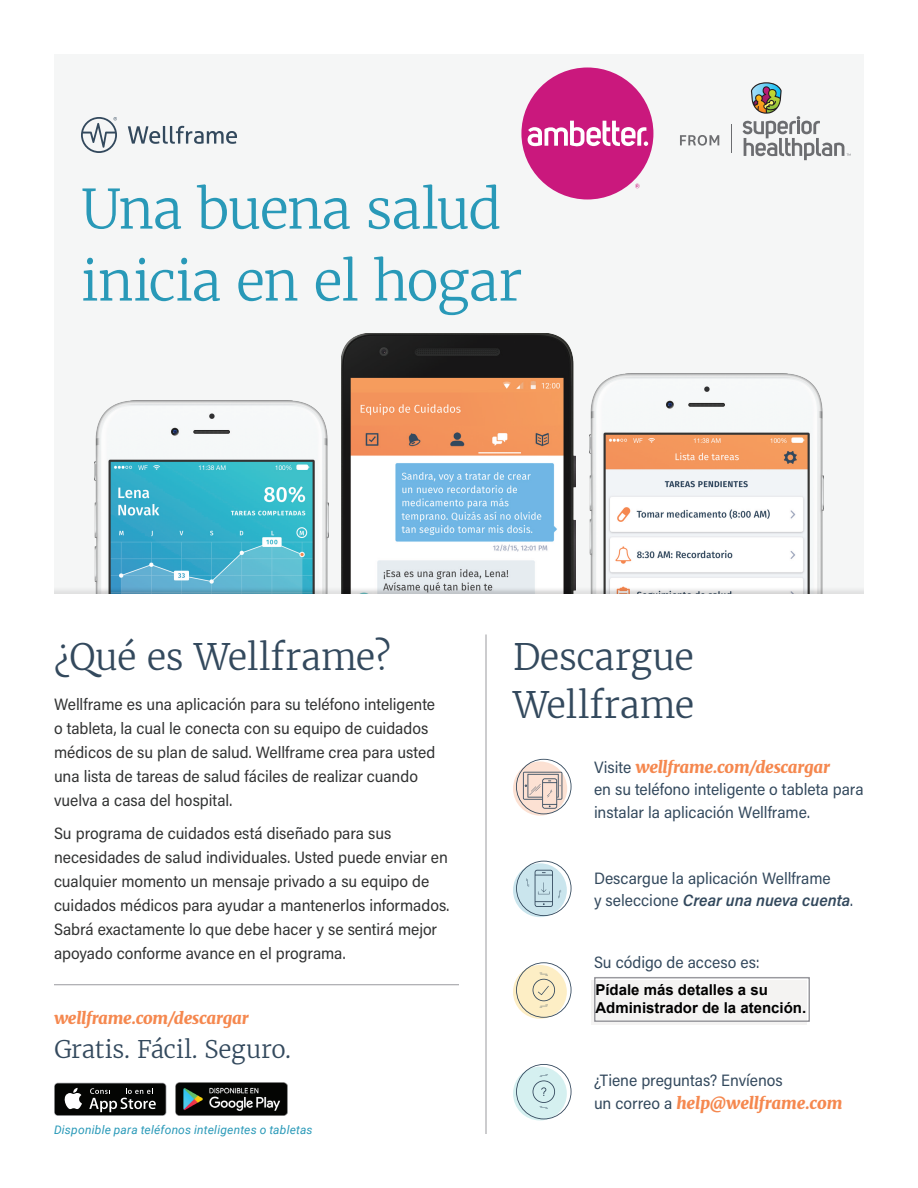
<style>
.page{position:relative;width:918px;height:1188px;background:#fff}
.page>*{position:absolute;margin:0;border:0;box-sizing:border-box;transform-origin:0 0}
.t1{font:300 54px/72px "Merriweather";letter-spacing:-.025em;color:#2999b8}
.t2{font:300 36px/48px "Merriweather";letter-spacing:-.005em;color:#33495d}
.t3{font:300 24px "Merriweather";letter-spacing:-.005em;color:#33495d}
.t4{font:16.5px/24px "Acumin Pro Semi Cond";letter-spacing:-.005em;color:#313232}
.t5{font:16.5px/22.5px "Acumin Pro Semi Cond";color:#33495d}
.t6{font:italic 900 16.5px "Merriweather";letter-spacing:-.015em;color:#f5884f}
.t7{font:700 15px/18px "Arial";color:#000}
.t8{font:italic 12px "Roboto";letter-spacing:.015em;color:#2999b8}
.s1{font-family:"Merriweather";font-weight:900;font-style:italic;color:#f5884f}
.s2{font-weight:600;font-style:italic}
</style>
<div class="page">
<div style="left:0;top:0;width:918px;height:596px;background:#f5f6f6"></div>
<div style="left:0;top:0;width:54px;height:648px;background:#fff"></div>
<div style="left:864px;top:0;width:54px;height:648px;background:#fff"></div>
<div style="left:0;top:0;width:918px;height:54px;background:#fff"></div>
<hr style="left:54px;top:984px;width:405px;height:1px;background:#9a9a9f">
<hr style="left:486px;top:634px;width:1px;height:500px;background:#9a9a9f">
<div style="left:591px;top:980px;width:216px;height:45px;background:#f4f3f2"></div>
<div style="left:594px;top:977px;width:216px;height:45px;border:2px solid #9a9a9f"></div>
<svg style="left:81px;top:117px;width:36px;height:36px"></svg>
<svg style="left:128px;top:126px;width:109px;height:18px"></svg>
<svg style="left:731px;top:125px;width:1px;height:28px"></svg>
<svg style="left:680px;top:135px;width:39px;height:11px"></svg>
<div style="left:521px;top:68px;width:132px;height:132px;background:#ca187d;border-radius:50%"></div>
<svg style="left:528px;top:121px;width:120px;height:26px"></svg>
<svg style="left:635px;top:184px;width:5px;height:4px"></svg>
<svg style="left:743px;top:82px;width:108px;height:78px"></svg>
<div style="left:589px;top:373px;width:237px;height:223px;background:#231f20;opacity:.2"></div>
<div style="left:94px;top:400px;width:237px;height:196px;background:#231f20;opacity:.2"></div>
<div style="left:340px;top:333px;width:237px;height:263px;background:#231f20;opacity:.2"></div>
<div style="left:54px;top:1083px;width:112px;height:33px;background:#98999b;border-radius:4px"></div>
<div style="left:55px;top:1083px;width:111px;height:32px;background:#040503;border-radius:3px"></div>
<svg style="left:64px;top:1088px;width:18px;height:21px"></svg>
<svg style="left:89px;top:1088px;width:67px;height:24px"></svg>
<img style="left:176px;top:1083px;width:111px;height:33px">
<svg style="left:513px;top:761px;width:54px;height:55px"></svg>
<svg style="left:516px;top:759px;width:55px;height:55px"></svg>
<svg style="left:513px;top:863px;width:54px;height:54px"></svg>
<svg style="left:516px;top:861px;width:56px;height:55px"></svg>
<svg style="left:513px;top:965px;width:54px;height:54px"></svg>
<svg style="left:516px;top:962px;width:56px;height:56px"></svg>
<div style="left:513px;top:1067px;width:54px;height:53px;background:#d5f0f0;border-radius:50%"></div>
<svg style="left:516px;top:1064px;width:56px;height:55px"></svg>
<h1 class="t1" style="left:81px;top:172px;width:443px">Una buena salud inicia en el hogar</h1>
<p class="t2" style="left:54px;top:632px;width:338px">¿Qué es Wellframe?</p>
<p class="t4" style="left:54px;top:691px;width:383px">Wellframe es una aplicación para su teléfono inteligente</p>
<p class="t4" style="left:54px;top:715px;width:383px">o tableta, la cual le conecta con su equipo de cuidados médicos de su plan de salud. Wellframe crea para usted una lista de tareas de salud fáciles de realizar cuando vuelva a casa del hospital.</p>
<p class="t4" style="left:54px;top:820px;width:397px">Su programa de cuidados está diseñado para sus necesidades de salud individuales. Usted puede enviar en cualquier momento un mensaje privado a su equipo de cuidados médicos para ayudar a mantenerlos informados.<br>Sabrá exactamente lo que debe hacer y se sentirá mejor apoyado conforme avance en el programa.</p>
<p class="t6" style="left:54px;top:1007px;width:196px">wellframe.com/descargar</p>
<p class="t3" style="left:54px;top:1033px;width:239px">Gratis. Fácil. Seguro.</p>
<p class="t8" style="left:54px;top:1121px;width:260px">Disponible para teléfonos inteligentes o tabletas</p>
<p class="t2" style="left:513px;top:632px;width:183px">Descargue<br>Wellframe</p>
<p class="t5" style="left:594px;top:755px;width:271px">Visite <span class="s1">wellframe.com/descargar<br></span>en su teléfono inteligente o tableta para instalar la aplicación Wellframe.</p>
<p class="t5" style="left:594px;top:866px;width:260px">Descargue la aplicación Wellframe<br>y seleccione <span class="s2">Crear una nueva cuenta</span>.</p>
<p class="t5" style="left:594px;top:951px;width:167px">Su código de acceso es:</p>
<p class="t7" style="left:595px;top:981px;width:212px">Pídale más detalles a su<br>Administrador de la atención.</p>
<p class="t5" style="left:594px;top:1069px;width:250px">¿Tiene preguntas? Envíenos<br>un correo a <span class="s1">help@wellframe.com</span></p>
</div>
